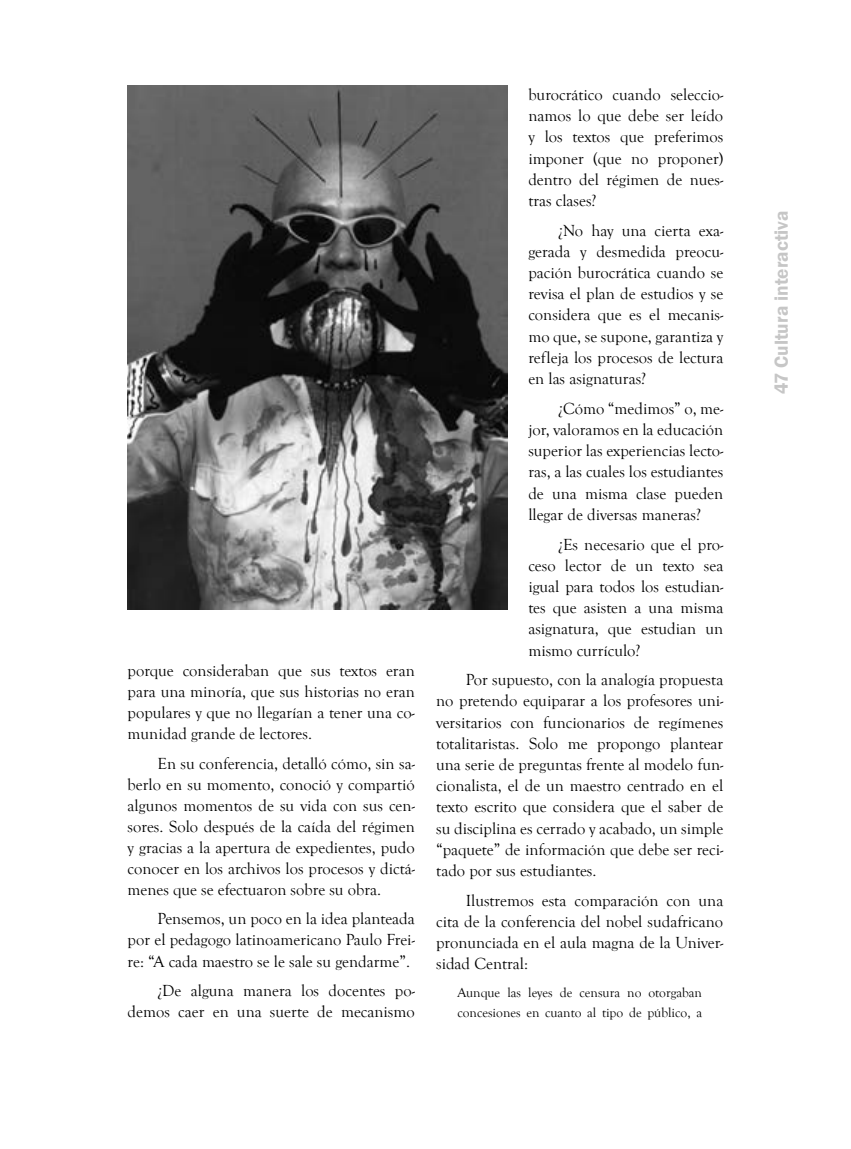
<style>
.page{position:relative;width:851px;height:1149px;background:#fff}
.page>*{position:absolute;margin:0;border:0;box-sizing:border-box;transform-origin:0 0}
.t1{font:600 19.2px "Franklin Gothic";color:#c6c6c6}
.t2{font:16.5px/21.1px "Goudy Old Style T";color:#000;text-align:justify}
.t3{font:13.5px/19.6px "Goudy Old Style T";color:#000}
</style>
<div class="page">
<img style="left:128px;top:85px;width:379px;height:524px">
<p class="t2" style="left:128px;top:660px;width:288px">porque consideraban que sus textos eran para una minoría, que sus historias no eran populares y que no llegarían a tener una co&shy;munidad grande de lectores.</p>
<p class="t2" style="left:128px;top:752px;width:289px;text-indent:30px">En su conferencia, detalló cómo, sin sa&shy;berlo en su momento, conoció y compartió algunos momentos de su vida con sus cen&shy;sores. Solo después de la caída del régimen y gracias a la apertura de expedientes, pudo conocer en los archivos los procesos y dictá&shy;menes que se efectuaron sobre su obra.</p>
<p class="t2" style="left:128px;top:908px;width:289px;text-indent:30px">Pensemos, un poco en la idea planteada por el pedagogo latinoamericano Paulo Frei&shy;re: “A cada maestro se le sale su gendarme”.</p>
<p class="t2" style="left:128px;top:980px;width:289px;text-align:right">¿De alguna manera los docentes po&shy;demos caer en una suerte de mecanismo</p>
<p class="t2" style="left:528px;top:84px;width:196px">burocrático cuando seleccio&shy;namos lo que debe ser leído y los textos que preferimos imponer (que no proponer) dentro del régimen de nues&shy;tras clases?</p>
<p class="t2" style="left:528px;top:220px;width:196px;text-indent:30px">¿No hay una cierta exa&shy;gerada y desmedida preocu&shy;pación burocrática cuando se revisa el plan de estudios y se considera que es el mecanis&shy;mo que, se supone, garantiza y refleja los procesos de lectura en las asignaturas?</p>
<p class="t2" style="left:528px;top:398px;width:196px;text-indent:30px">¿Cómo “medimos” o, me&shy;jor, valoramos en la educación superior las experiencias lecto&shy;ras, a las cuales los estudiantes de una misma clase pueden llegar de diversas maneras?</p>
<p class="t2" style="left:528px;top:533px;width:196px;text-indent:30px">¿Es necesario que el pro&shy;ceso lector de un texto sea igual para todos los estudian&shy;tes que asisten a una misma asignatura, que estudian un mismo currículo?</p>
<p class="t2" style="left:436px;top:669px;width:289px;text-indent:30px">Por supuesto, con la analogía propuesta no pretendo equiparar a los profesores uni&shy;versitarios con funcionarios de regímenes totalitaristas. Solo me propongo plantear una serie de preguntas frente al modelo fun&shy;cionalista, el de un maestro centrado en el texto escrito que considera que el saber de su disciplina es cerrado y acabado, un simple “paquete” de información que debe ser reci&shy;tado por sus estudiantes.</p>
<p class="t2" style="left:436px;top:889px;width:289px;text-indent:30px">Ilustremos esta comparación con una cita de la conferencia del nobel sudafricano pronunciada en el aula magna de la Univer&shy;sidad Central:</p>
<p class="t3" style="left:457px;top:983px;width:246px">Aunque las leyes de censura no otorgaban concesiones en cuanto al tipo de público, a</p>
<p class="t1" style="left:769px;top:394px;width:185px;rotate:-90deg">47 Cultura interactiva</p>
</div>
